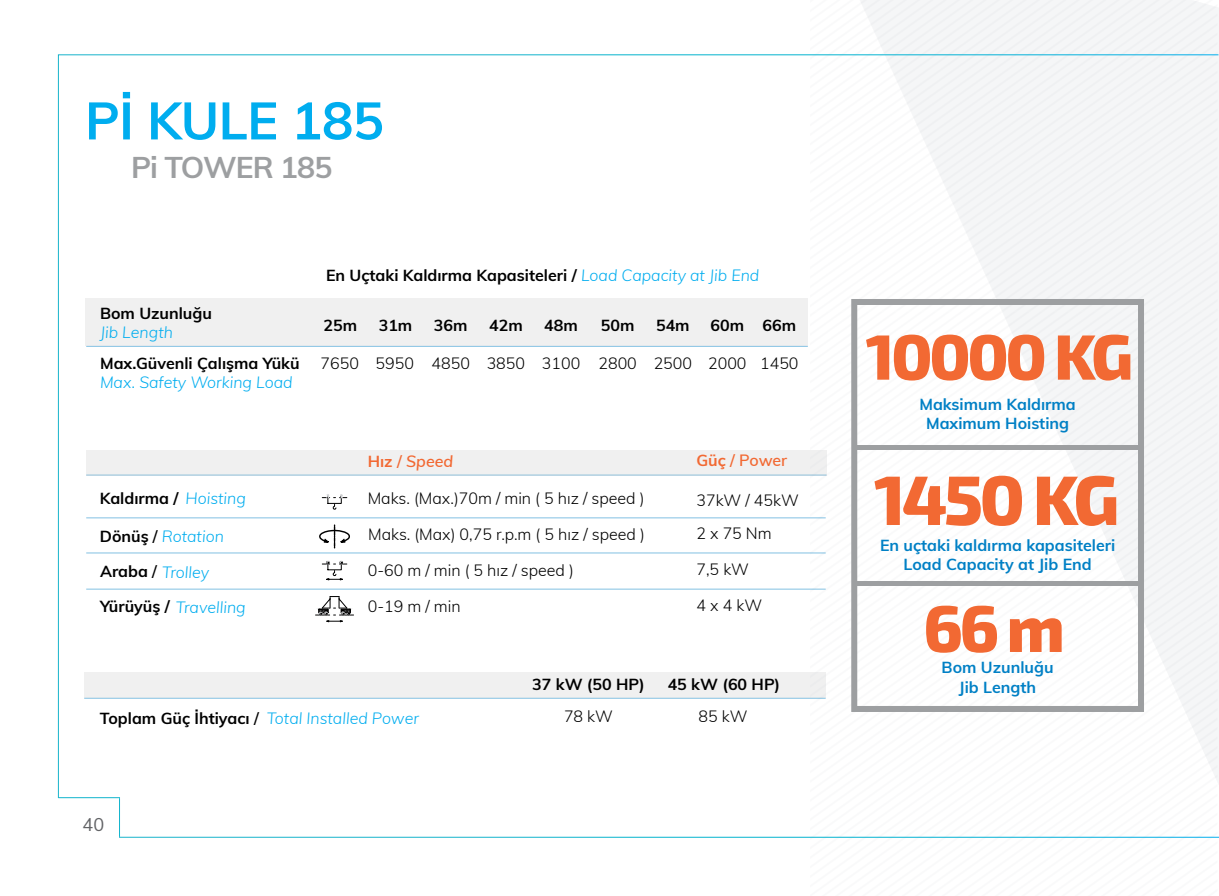
<style>
.page{position:relative;width:1219px;height:896px;background:#fff}
.page>*{position:absolute;margin:0;border:0;box-sizing:border-box;transform-origin:0 0}
.t1{font:800 70px "Exo 2";letter-spacing:-.05em;color:#f26933}
.t2{font:800 66px "Exo 2";color:#f26933}
.t3{font:800 64px "Exo 2";letter-spacing:-.05em;color:#f26933}
.t4{font:700 52px "Muli";letter-spacing:-.01em;color:#00adef}
.t5{font:700 30px "Muli";letter-spacing:-.03em;color:#9d9fa1}
.t6{font:18px "Muli";color:#626366}
.t7{font:300 16px "Muli";color:#000}
.t8{font:700 16px "Muli";color:#000}
.t9{font:italic 300 16px "Muli";color:#00adef}
.t10{font:700 16px/19.2px "Muli";color:#0080c5;text-align:center}
.t11{font:italic 600 16px "Muli";color:#f26933}
.t12{font:600 16px "Muli";letter-spacing:-.005em;color:#f26933}
.s1{font-weight:300;font-style:italic;color:#00adef}
.s2{font-weight:700;font-style:normal}
.s3{font-style:normal}
.s4{font-weight:700}
.s5{font-weight:700;font-style:normal;color:#000}
.s6{font-weight:600;font-style:normal;color:#000}
</style>
<div class="page">
<svg style="left:810px;top:0;width:408px;height:778px"></svg>
<hr style="left:86px;top:346px;width:722px;height:1px;background:#0080c5">
<div style="left:85px;top:298px;width:723px;height:48px;background:#f0f0f0"></div>
<div style="left:86px;top:450px;width:740px;height:25px;background:#f0f0f0"></div>
<hr style="left:86px;top:517px;width:740px;height:1px;background:#0080c5">
<hr style="left:84px;top:698px;width:742px;height:1px;background:#0080c5">
<div style="left:84px;top:672px;width:742px;height:25px;background:#f0f0f0"></div>
<hr style="left:86px;top:552px;width:740px;height:1px;background:#0080c5">
<hr style="left:86px;top:588px;width:740px;height:1px;background:#0080c5">
<svg style="left:319px;top:524px;width:31px;height:25px"></svg>
<svg style="left:321px;top:494px;width:27px;height:16px"></svg>
<svg style="left:322px;top:560px;width:26px;height:21px"></svg>
<svg style="left:316px;top:596px;width:38px;height:26px"></svg>
<div style="left:855px;top:445px;width:284px;height:5px;background:#9d9fa1"></div>
<div style="left:854px;top:581px;width:285px;height:5px;background:#9d9fa1"></div>
<div style="left:851px;top:299px;width:293px;height:413px;border:6px solid #9d9fa1"></div>
<h3 class="t4" style="left:85px;top:83px;width:300px">Pİ KULE 185</h3>
<h3 class="t5" style="left:131px;top:145px;width:203px">Pi TOWER 185</h3>
<p class="t8" style="left:100px;top:302px;width:113px">Bom Uzunluğu</p>
<p class="t9" style="left:100px;top:321px;width:74px">Jib Length</p>
<p class="t8" style="left:100px;top:351px;width:201px">Max.Güvenli Çalışma Yükü</p>
<p class="t9" style="left:100px;top:370px;width:194px">Max. Safety Working Load</p>
<p class="t8" style="left:326px;top:263px;width:435px">En Uçtaki Kaldırma Kapasiteleri / <span class="s1">Load Capacity at Jib End</span></p>
<p class="t8" style="left:324px;top:313px;width:35px">25m</p>
<p class="t7" style="left:321px;top:351px;width:151px">7650 5950 4850</p>
<p class="t8" style="left:379px;top:313px;width:35px">31m</p>
<p class="t8" style="left:434px;top:313px;width:35px">36m</p>
<p class="t8" style="left:489px;top:313px;width:35px">42m</p>
<p class="t8" style="left:544px;top:313px;width:35px">48m</p>
<p class="t8" style="left:601px;top:313px;width:35px">50m</p>
<p class="t8" style="left:656px;top:313px;width:35px">54m</p>
<p class="t8" style="left:710px;top:313px;width:87px">60m 66m</p>
<p class="t7" style="left:487px;top:351px;width:313px">3850 3100 2800 2500 2000 1450</p>
<p class="t8" style="left:100px;top:487px;width:148px">Kaldırma / <span class="s1">Hoisting</span></p>
<p class="t11" style="left:368px;top:450px;width:87px"><span class="s2">Hız</span> <span class="s3">/</span> Speed</p>
<p class="t12" style="left:696px;top:448px;width:92px"><span class="s4">Güç</span> / Power</p>
<p class="t7" style="left:368px;top:486px;width:278px">Maks. (Max.)70m / min ( 5 hız / speed )</p>
<p class="t7" style="left:696px;top:488px;width:104px">37kW / 45kW</p>
<p class="t9" style="left:100px;top:525px;width:126px"><span class="s5">Dönüş</span> <span class="s6">/</span> Rotation</p>
<p class="t9" style="left:100px;top:560px;width:110px"><span class="s5">Araba</span> <span class="s6">/</span> Trolley</p>
<p class="t9" style="left:100px;top:596px;width:147px"><span class="s5">Yürüyüş /</span> Travelling</p>
<p class="t7" style="left:368px;top:523px;width:278px">Maks. (Max) 0,75 r.p.m ( 5 hız / speed )</p>
<p class="t7" style="left:368px;top:558px;width:208px">0-60 m / min ( 5 hız / speed )</p>
<p class="t7" style="left:368px;top:595px;width:94px">0-19 m / min</p>
<p class="t7" style="left:696px;top:522px;width:77px">2 x 75 Nm</p>
<p class="t7" style="left:696px;top:557px;width:54px">7,5 kW</p>
<p class="t7" style="left:696px;top:593px;width:67px">4 x 4 kW</p>
<p class="t9" style="left:100px;top:707px;width:321px"><span class="s5">Toplam Güç İhtiyacı</span> <span class="s6">/</span> Total Installed Power</p>
<p class="t6" style="left:83px;top:811px;width:23px">40</p>
<p class="t8" style="left:532px;top:673px;width:114px">37 kW (50 HP)</p>
<p class="t7" style="left:564px;top:705px;width:50px">78 kW</p>
<p class="t7" style="left:699px;top:705px;width:50px">85 kW</p>
<p class="t8" style="left:668px;top:673px;width:114px">45 kW (60 HP)</p>
<h3 class="t3" style="left:866px;top:318px;width:269px">10000 KG</h3>
<p class="t10" style="left:919px;top:394px;width:158px">Maksimum Kaldırma<br>Maximum Hoisting</p>
<h1 class="t1" style="left:874px;top:458px;width:247px">1450 KG</h1>
<p class="t10" style="left:880px;top:534px;width:237px">En uçtaki kaldırma kapasiteleri<br>Load Capacity at Jib End</p>
<h2 class="t2" style="left:923px;top:589px;width:143px">66 m</h2>
<p class="t10" style="left:942px;top:657px;width:113px">Bom Uzunluğu<br>Jib Length</p>
</div>
